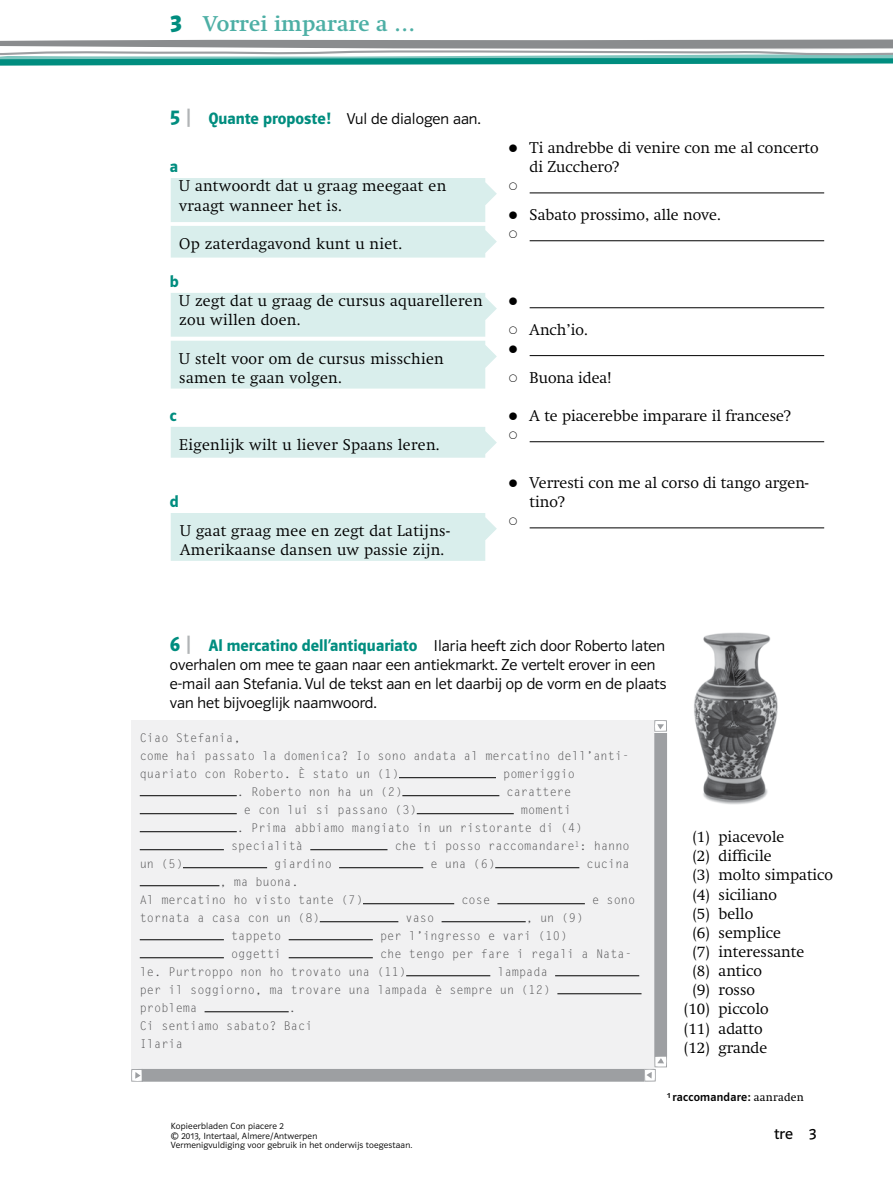
<style>
.page{position:relative;width:893px;height:1191px;background:#fff}
.page>*{position:absolute;margin:0;border:0;box-sizing:border-box;transform-origin:0 0}
.t1{font:700 21px "Klett Swift";letter-spacing:.01em;color:#4dafa5}
.t2{font:16.5px "Polo ST11 K Hfett";color:#008d7f}
.t3{font:15.75px/19.2px "Polo ST11 K Leicht";color:#000}
.t4{font:15.75px "Polo ST11 K Buch";color:#000}
.t5{font:300 15.3px/19.2px "Klett Swift";color:#000}
.t6{font:300 15.3px/19.2px "Klett Swift";letter-spacing:.02em;color:#000}
.t7{font:12px/18px "Letter Gothic Std";color:#4d4d4f}
.t8{font:12px "Polo ST11 K Krftg";letter-spacing:.02em;color:#000}
.t9{font:9px/9.6px "Polo ST11 K Leicht";letter-spacing:.02em;color:#000}
.s1{font-family:"Polo ST11 K";font-size:24px;color:#008d7f}
.s2{font-family:"Polo ST11 K";font-size:24px;color:#fff}
.s3{font-family:"Polo ST11 K Hfett";font-size:21px;color:#008d7f}
.s4{font-family:"Polo ST11 K Krftg";font-size:21px;color:#b1b4b6}
.s5{font-family:"Polo ST11 K Hfett";font-size:16.5px;color:#008d7f}
.s6{font-family:"Klett Swift";font-size:11.25px}
</style>
<div class="page">
<svg style="left:0;top:39px;width:893px;height:27px"></svg>
<hr style="left:530px;top:192px;width:294px;height:1px;background:#000">
<hr style="left:530px;top:240px;width:294px;height:1px;background:#000">
<hr style="left:530px;top:307px;width:294px;height:1px;background:#000">
<hr style="left:530px;top:355px;width:294px;height:1px;background:#000">
<hr style="left:530px;top:441px;width:294px;height:1px;background:#000">
<hr style="left:530px;top:527px;width:294px;height:1px;background:#000">
<div style="left:171px;top:427px;width:326px;height:31px;background:#d9eeec"></div>
<svg style="left:171px;top:178px;width:326px;height:79px;background:#dbefed"></svg>
<svg style="left:171px;top:293px;width:326px;height:95px;background:#dbefed"></svg>
<div style="left:171px;top:513px;width:326px;height:48px;background:#d9eeec"></div>
<div style="left:131px;top:720px;width:536px;height:349px;background:#f1f1f2"></div>
<div style="left:142px;top:733px;width:525px;height:348px;background:#f1f1f2"></div>
<hr style="left:399px;top:777px;width:97px;height:1px;background:#000">
<hr style="left:140px;top:795px;width:97px;height:1px;background:#000">
<hr style="left:402px;top:795px;width:97px;height:1px;background:#000">
<hr style="left:140px;top:813px;width:97px;height:1px;background:#000">
<hr style="left:417px;top:813px;width:97px;height:1px;background:#000">
<hr style="left:140px;top:831px;width:97px;height:1px;background:#000">
<hr style="left:140px;top:849px;width:84px;height:1px;background:#000">
<hr style="left:310px;top:849px;width:77px;height:1px;background:#000">
<hr style="left:183px;top:867px;width:84px;height:1px;background:#000">
<hr style="left:339px;top:867px;width:84px;height:1px;background:#000">
<hr style="left:495px;top:867px;width:84px;height:1px;background:#000">
<hr style="left:140px;top:885px;width:79px;height:1px;background:#000">
<hr style="left:363px;top:903px;width:91px;height:1px;background:#000">
<hr style="left:497px;top:903px;width:88px;height:1px;background:#000">
<hr style="left:320px;top:921px;width:78px;height:1px;background:#000">
<hr style="left:442px;top:921px;width:84px;height:1px;background:#000">
<hr style="left:140px;top:939px;width:84px;height:1px;background:#000">
<hr style="left:289px;top:939px;width:84px;height:1px;background:#000">
<hr style="left:140px;top:957px;width:84px;height:1px;background:#000">
<hr style="left:289px;top:957px;width:84px;height:1px;background:#000">
<hr style="left:406px;top:975px;width:84px;height:1px;background:#000">
<hr style="left:555px;top:975px;width:84px;height:1px;background:#000">
<hr style="left:557px;top:993px;width:84px;height:1px;background:#000">
<hr style="left:205px;top:1011px;width:84px;height:1px;background:#000">
<svg style="left:654px;top:720px;width:13px;height:11px"></svg>
<svg style="left:131px;top:1069px;width:12px;height:12px"></svg>
<svg style="left:644px;top:1055px;width:23px;height:26px"></svg>
<img style="left:694px;top:632px;width:84px;height:173px">
<h1 class="t1" style="left:170px;top:11px;width:259px"><span class="s1">3</span> Vorrei imparare a …<span class="s2">8</span></h1>
<h3 class="t3" style="left:170px;top:110px;width:312px"><span class="s3">5</span> <span class="s4">|</span> <span class="s5">Quante proposte!</span> Vul de dialogen aan.</h3>
<h2 class="t2" style="left:170px;top:157px;width:10px">a</h2>
<p class="t6" style="left:179px;top:177px;width:269px">U antwoordt dat u graag meegaat en vraagt wanneer het is.</p>
<p class="t6" style="left:179px;top:234px;width:225px">Op zaterdagavond kunt u niet.</p>
<h2 class="t2" style="left:170px;top:272px;width:11px">b</h2>
<p class="t6" style="left:179px;top:291px;width:305px">U zegt dat u graag de cursus aquarelleren zou willen doen.</p>
<p class="t6" style="left:179px;top:349px;width:266px">U stelt voor om de cursus misschien samen te gaan volgen.</p>
<h2 class="t2" style="left:170px;top:406px;width:8px">c</h2>
<p class="t6" style="left:179px;top:435px;width:262px">Eigenlijk wilt u liever Spaans leren.</p>
<h2 class="t2" style="left:170px;top:492px;width:11px">d</h2>
<p class="t6" style="left:180px;top:521px;width:271px">U gaat graag mee en zegt dat Latijns-<br>Amerikaanse dansen uw passie zijn.</p>
<p class="t5" style="left:530px;top:138px;width:291px">Ti andrebbe di venire con me al concerto di Zucchero?</p>
<p class="t5" style="left:530px;top:205px;width:193px">Sabato prossimo, alle nove.</p>
<p class="t5" style="left:530px;top:320px;width:60px">Anch’io.</p>
<p class="t5" style="left:530px;top:368px;width:83px">Buona idea!</p>
<p class="t5" style="left:530px;top:406px;width:262px">A te piacerebbe imparare il francese?</p>
<p class="t5" style="left:530px;top:473px;width:281px">Verresti con me al corso di tango argen&shy;tino?</p>
<p class="t3" style="left:170px;top:636px;width:498px"><span class="s3">6</span> <span class="s4">|</span> <span class="s5">Al mercatino dell’antiquariato</span> Ilaria heeft zich door Roberto laten overhalen om mee te gaan naar een antiekmarkt. Ze vertelt erover in een e-mail aan Stefania. Vul de tekst aan en let daarbij op de vorm en de plaats van het bijvoeglijk naamwoord.</p>
<p class="t7" style="left:140px;top:729px;width:491px">Ciao Stefania,<br>come hai passato la domenica? Io sono andata al mercatino dell’anti&shy;quariato con Roberto. È stato un (1)</p>
<p class="t7" style="left:503px;top:765px;width:73px">pomeriggio</p>
<p class="t7" style="left:237px;top:783px;width:167px">. Roberto non ha un (2)</p>
<p class="t7" style="left:507px;top:783px;width:66px">carattere</p>
<p class="t7" style="left:244px;top:801px;width:174px">e con lui si passano (3)</p>
<p class="t7" style="left:521px;top:801px;width:52px">momenti</p>
<p class="t7" style="left:237px;top:819px;width:347px">. Prima abbiamo mangiato in un ristorante di (4)</p>
<p class="t7" style="left:231px;top:837px;width:73px">specialità</p>
<p class="t7" style="left:395px;top:837px;width:237px">che ti posso raccomandare<sup>1</sup>: hanno</p>
<p class="t7" style="left:140px;top:855px;width:45px">un (5)</p>
<p class="t7" style="left:274px;top:855px;width:59px">giardino</p>
<p class="t7" style="left:430px;top:855px;width:66px">e una (6)</p>
<p class="t7" style="left:587px;top:855px;width:45px">cucina</p>
<p class="t7" style="left:140px;top:873px;width:225px;text-indent:80px">, ma buona.<br>Al mercatino ho visto tante (7)</p>
<p class="t7" style="left:461px;top:891px;width:30px">cose</p>
<p class="t7" style="left:592px;top:891px;width:45px">e sono</p>
<p class="t7" style="left:140px;top:909px;width:182px">tornata a casa con un (8)</p>
<p class="t7" style="left:406px;top:909px;width:30px">vaso</p>
<p class="t7" style="left:526px;top:909px;width:59px">, un (9)</p>
<p class="t7" style="left:231px;top:927px;width:52px">tappeto</p>
<p class="t7" style="left:380px;top:927px;width:189px">per l’ingresso e vari (10)</p>
<p class="t7" style="left:231px;top:945px;width:52px">oggetti</p>
<p class="t7" style="left:140px;top:945px;width:494px;text-indent:240px">che tengo per fare i regali a Nata&shy;le. Purtroppo non ho trovato una (11)</p>
<p class="t7" style="left:140px;top:963px;width:412px;text-indent:358px">lampada per il soggiorno, ma trovare una lampada è sempre un (12) problema</p>
<p class="t7" style="left:140px;top:999px;width:174px;text-indent:149px">.<br>Ci sentiamo sabato? Baci<br>Ilaria</p>
<p class="t5" style="left:693px;top:827px;width:93px">(1) piacevole</p>
<p class="t5" style="left:693px;top:846px;width:81px">(2) difficile</p>
<p class="t5" style="left:693px;top:865px;width:142px">(3) molto simpatico</p>
<p class="t5" style="left:693px;top:885px;width:86px">(4) siciliano</p>
<p class="t5" style="left:693px;top:904px;width:62px">(5) bello</p>
<p class="t5" style="left:693px;top:923px;width:90px">(6) semplice</p>
<p class="t5" style="left:693px;top:942px;width:113px">(7) interessante</p>
<p class="t5" style="left:693px;top:961px;width:71px">(8) antico</p>
<p class="t5" style="left:693px;top:980px;width:64px">(9) rosso</p>
<p class="t5" style="left:684px;top:999px;width:86px">(10) piccolo</p>
<p class="t5" style="left:684px;top:1018px;width:80px">(11) adatto</p>
<p class="t5" style="left:684px;top:1038px;width:84px">(12) grande</p>
<p class="t8" style="left:667px;top:1090px;width:138px"><sup>1</sup> raccomandare: <span class="s6">aanraden</span></p>
<p class="t9" style="left:171px;top:1121px;width:243px">Kopieerbladen Con piacere 2<br>© 2013, Intertaal, Almere/Antwerpen<br>Vermenigvuldiging voor gebruik in het onderwijs toegestaan.</p>
<h3 class="t4" style="left:774px;top:1125px;width:44px">tre 3</h3>
</div>
